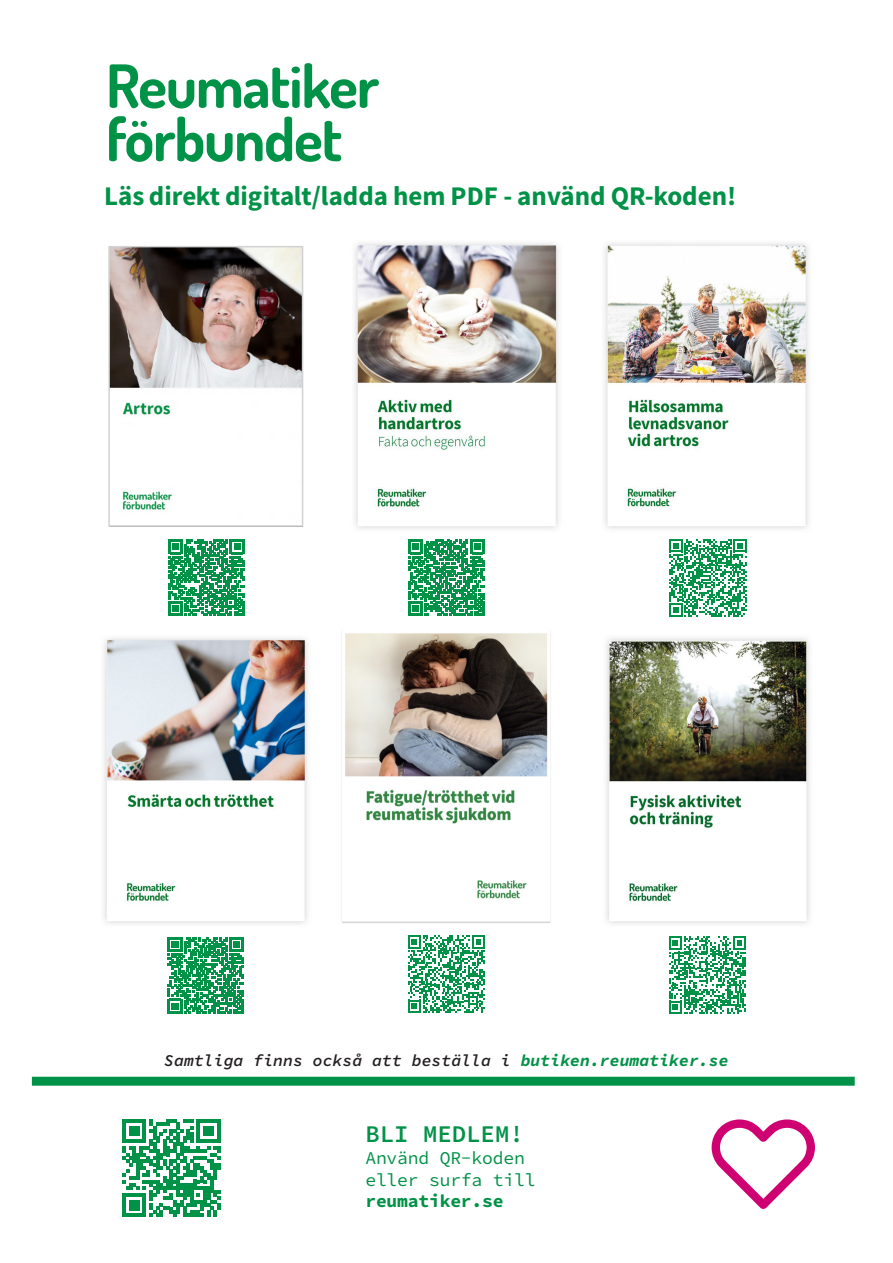
<style>
.page{position:relative;width:893px;height:1263px;background:#fff}
.page>*{position:absolute;margin:0;border:0;box-sizing:border-box;transform-origin:0 0}
.t1{font:27px "Source Sans Variable";color:#009247}
.t2{font:24px "Source Code Variable";color:#009247}
.t3{font:18px/21.6px "Source Code Variable";letter-spacing:-.01em;color:#009247}
.t4{font:italic 16.5px "Source Code Variable";color:#231f20}
.s1{color:#009247}
</style>
<div class="page">
<img style="left:111px;top:249px;width:189px;height:261px">
<div style="left:108px;top:246px;width:195px;height:281px;border:2px solid #d1d2d4"></div>
<img style="left:354px;top:243px;width:205px;height:286px">
<img style="left:604px;top:243px;width:205px;height:286px">
<img style="left:606px;top:638px;width:204px;height:286px">
<img style="left:103px;top:638px;width:205px;height:286px">
<svg style="left:123px;top:1119px;width:97px;height:98px"></svg>
<svg style="left:110px;top:63px;width:269px;height:46px"></svg>
<svg style="left:109px;top:116px;width:232px;height:46px"></svg>
<div style="left:32px;top:1077px;width:823px;height:9px;background:#009247"></div>
<svg style="left:712px;top:1119px;width:103px;height:90px"></svg>
<svg style="left:669px;top:936px;width:77px;height:78px"></svg>
<svg style="left:408px;top:935px;width:76px;height:78px"></svg>
<svg style="left:168px;top:937px;width:76px;height:76px"></svg>
<svg style="left:669px;top:539px;width:78px;height:77px"></svg>
<svg style="left:408px;top:540px;width:76px;height:76px"></svg>
<svg style="left:168px;top:540px;width:76px;height:76px"></svg>
<img style="left:341px;top:632px;width:210px;height:291px">
<p class="t1" style="left:104px;top:179px;width:634px">Läs direkt digitalt/ladda hem PDF - använd QR-koden!</p>
<p class="t4" style="left:164px;top:1048px;width:566px">Samtliga finns också att beställa i <span class="s1">butiken.reumatiker.se</span></p>
<p class="t2" style="left:365px;top:1117px;width:160px">BLI MEDLEM!</p>
<p class="t3" style="left:365px;top:1148px;width:172px">Använd QR-koden eller surfa till reumatiker.se</p>
</div>
